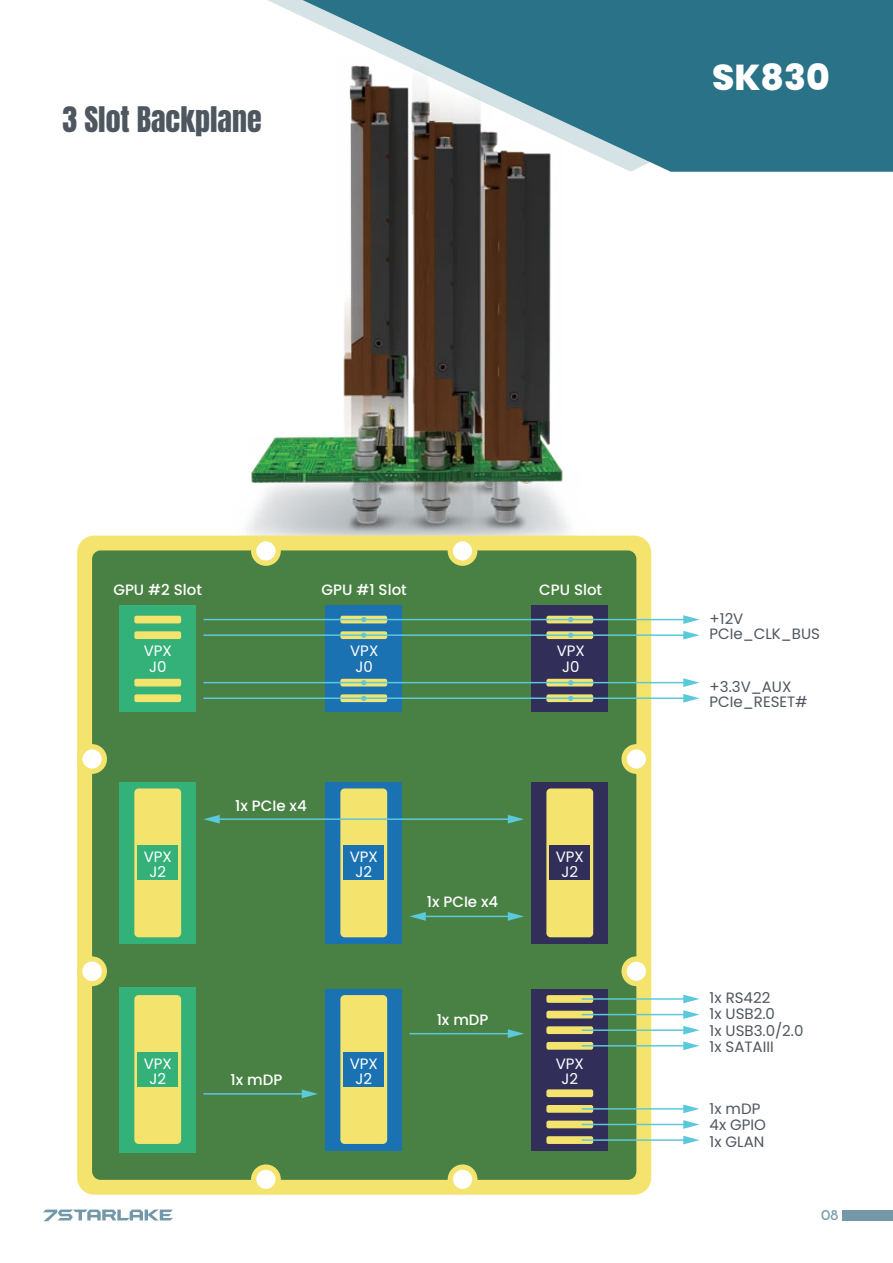
<style>
.page{position:relative;width:893px;height:1263px;background:#fff}
.page>*{position:absolute;margin:0;border:0;box-sizing:border-box;transform-origin:0 0}
.t1{font:800 36px "Poppins";color:#fff}
.t2{font:30px "Anton";color:#4e575f}
.t3{font:15px/16.5px "Poppins";color:#4e575f}
.t4{font:500 15px "Poppins";color:#fff}
.t5{font:15px/15px "Poppins";color:#fff;text-align:center}
.t6{font:100 15px "Josefin Sans";color:#518093}
</style>
<div class="page">
<div style="left:835px;top:0;width:36px;height:172px;background:#2a7287"></div>
<div style="left:871px;top:0;width:22px;height:172px;background:#2a7287"></div>
<img style="left:77px;top:0;width:758px;height:580px">
<div style="left:77px;top:536px;width:574px;height:659px;background:#f4e46d;border-radius:17px"></div>
<div style="left:92px;top:550px;width:544px;height:630px;background:#488143;border-radius:9px"></div>
<div style="left:251px;top:536px;width:30px;height:30px;background:#f4e46d;border-radius:50%"></div>
<div style="left:256px;top:541px;width:19px;height:19px;background:#fff;border-radius:50%"></div>
<div style="left:448px;top:536px;width:29px;height:30px;background:#f4e46d;border-radius:50%"></div>
<div style="left:453px;top:541px;width:19px;height:19px;background:#fff;border-radius:50%"></div>
<div style="left:77px;top:744px;width:30px;height:30px;background:#f4e46d;border-radius:50%"></div>
<div style="left:83px;top:749px;width:19px;height:19px;background:#fff;border-radius:50%"></div>
<div style="left:77px;top:956px;width:30px;height:30px;background:#f4e46d;border-radius:50%"></div>
<div style="left:82px;top:961px;width:20px;height:20px;background:#fff;border-radius:50%"></div>
<div style="left:621px;top:744px;width:30px;height:30px;background:#f4e46d;border-radius:50%"></div>
<div style="left:627px;top:749px;width:19px;height:19px;background:#fff;border-radius:50%"></div>
<div style="left:621px;top:956px;width:30px;height:30px;background:#f4e46d;border-radius:50%"></div>
<div style="left:627px;top:962px;width:19px;height:19px;background:#fff;border-radius:50%"></div>
<div style="left:251px;top:1164px;width:30px;height:30px;background:#f4e46d;border-radius:50%"></div>
<div style="left:256px;top:1170px;width:19px;height:19px;background:#fff;border-radius:50%"></div>
<div style="left:448px;top:1164px;width:29px;height:30px;background:#f4e46d;border-radius:50%"></div>
<div style="left:453px;top:1170px;width:19px;height:19px;background:#fff;border-radius:50%"></div>
<div style="left:119px;top:986px;width:77px;height:166px;background:#33b179"></div>
<div style="left:134px;top:995px;width:47px;height:149px;background:#f4e46d;border-radius:4px"></div>
<div style="left:137px;top:1052px;width:41px;height:35px;background:#33b179"></div>
<div style="left:325px;top:989px;width:77px;height:161px;background:#1a72b2"></div>
<div style="left:340px;top:995px;width:47px;height:149px;background:#f4e46d;border-radius:4px"></div>
<div style="left:343px;top:1052px;width:41px;height:35px;background:#1a72b2"></div>
<div style="left:119px;top:782px;width:77px;height:162px;background:#33b179"></div>
<div style="left:134px;top:788px;width:47px;height:149px;background:#f4e46d;border-radius:4px"></div>
<div style="left:137px;top:846px;width:41px;height:34px;background:#33b179"></div>
<div style="left:325px;top:782px;width:77px;height:162px;background:#1a72b2"></div>
<div style="left:340px;top:788px;width:47px;height:149px;background:#f4e46d;border-radius:4px"></div>
<div style="left:343px;top:846px;width:41px;height:34px;background:#1a72b2"></div>
<div style="left:532px;top:782px;width:76px;height:162px;background:#312f59"></div>
<div style="left:546px;top:788px;width:47px;height:149px;background:#f4e46d;border-radius:4px"></div>
<div style="left:549px;top:846px;width:41px;height:34px;background:#312f59"></div>
<div style="left:532px;top:989px;width:76px;height:161px;background:#312f59"></div>
<div style="left:546px;top:995px;width:47px;height:8px;background:#f4e46d;border-radius:2px"></div>
<div style="left:546px;top:1011px;width:47px;height:7px;background:#f4e46d;border-radius:2px"></div>
<div style="left:546px;top:1026px;width:47px;height:8px;background:#f4e46d;border-radius:2px"></div>
<div style="left:546px;top:1042px;width:47px;height:8px;background:#f4e46d;border-radius:2px"></div>
<div style="left:546px;top:1089px;width:47px;height:8px;background:#f4e46d;border-radius:2px"></div>
<div style="left:546px;top:1105px;width:47px;height:8px;background:#f4e46d;border-radius:2px"></div>
<div style="left:546px;top:1120px;width:47px;height:8px;background:#f4e46d;border-radius:2px"></div>
<div style="left:546px;top:1136px;width:47px;height:8px;background:#f4e46d;border-radius:2px"></div>
<div style="left:532px;top:606px;width:76px;height:106px;background:#312f59"></div>
<svg style="left:546px;top:616px;width:47px;height:7px"></svg>
<div style="left:546px;top:631px;width:47px;height:8px;background:#f4e46d;border-radius:2px"></div>
<svg style="left:546px;top:679px;width:47px;height:7px"></svg>
<div style="left:546px;top:694px;width:47px;height:8px;background:#f4e46d;border-radius:2px"></div>
<div style="left:325px;top:606px;width:77px;height:106px;background:#1a72b2"></div>
<svg style="left:340px;top:616px;width:47px;height:7px"></svg>
<div style="left:340px;top:631px;width:47px;height:8px;background:#f4e46d;border-radius:2px"></div>
<svg style="left:340px;top:679px;width:47px;height:7px"></svg>
<div style="left:340px;top:694px;width:47px;height:8px;background:#f4e46d;border-radius:2px"></div>
<div style="left:119px;top:606px;width:77px;height:106px;background:#33b179"></div>
<div style="left:134px;top:616px;width:47px;height:7px;background:#f4e46d;border-radius:2px"></div>
<div style="left:134px;top:631px;width:47px;height:8px;background:#f4e46d;border-radius:2px"></div>
<div style="left:134px;top:679px;width:47px;height:7px;background:#f4e46d;border-radius:2px"></div>
<div style="left:134px;top:694px;width:47px;height:8px;background:#f4e46d;border-radius:2px"></div>
<hr style="left:203px;top:1093px;width:102px;height:2px;background:#5cc8db">
<svg style="left:302px;top:1089px;width:16px;height:9px"></svg>
<hr style="left:409px;top:1033px;width:102px;height:1px;background:#5cc8db">
<svg style="left:508px;top:1029px;width:16px;height:9px"></svg>
<hr style="left:423px;top:916px;width:88px;height:1px;background:#5cc8db">
<svg style="left:410px;top:912px;width:16px;height:9px"></svg>
<svg style="left:508px;top:912px;width:16px;height:9px"></svg>
<hr style="left:217px;top:818px;width:294px;height:2px;background:#5cc8db">
<svg style="left:203px;top:815px;width:17px;height:8px"></svg>
<svg style="left:508px;top:815px;width:16px;height:8px"></svg>
<hr style="left:582px;top:998px;width:104px;height:2px;background:#5cc8db">
<svg style="left:683px;top:994px;width:16px;height:9px"></svg>
<hr style="left:203px;top:619px;width:483px;height:1px;background:#5cc8db">
<svg style="left:683px;top:615px;width:17px;height:9px"></svg>
<hr style="left:203px;top:634px;width:483px;height:2px;background:#5cc8db">
<svg style="left:683px;top:631px;width:17px;height:8px"></svg>
<hr style="left:203px;top:682px;width:483px;height:1px;background:#5cc8db">
<svg style="left:683px;top:678px;width:17px;height:9px"></svg>
<hr style="left:203px;top:697px;width:483px;height:2px;background:#5cc8db">
<svg style="left:683px;top:694px;width:17px;height:9px"></svg>
<hr style="left:582px;top:1014px;width:104px;height:1px;background:#5cc8db">
<svg style="left:683px;top:1010px;width:17px;height:9px"></svg>
<hr style="left:582px;top:1029px;width:104px;height:2px;background:#5cc8db">
<svg style="left:683px;top:1026px;width:17px;height:8px"></svg>
<hr style="left:582px;top:1045px;width:104px;height:1px;background:#5cc8db">
<svg style="left:683px;top:1041px;width:17px;height:9px"></svg>
<hr style="left:582px;top:1108px;width:104px;height:1px;background:#5cc8db">
<svg style="left:683px;top:1104px;width:17px;height:9px"></svg>
<hr style="left:582px;top:1124px;width:104px;height:1px;background:#5cc8db">
<svg style="left:683px;top:1120px;width:17px;height:9px"></svg>
<hr style="left:582px;top:1139px;width:104px;height:2px;background:#5cc8db">
<svg style="left:683px;top:1136px;width:17px;height:8px"></svg>
<svg style="left:361px;top:617px;width:5px;height:5px"></svg>
<svg style="left:361px;top:633px;width:5px;height:5px"></svg>
<svg style="left:361px;top:680px;width:5px;height:5px"></svg>
<svg style="left:361px;top:696px;width:5px;height:5px"></svg>
<svg style="left:568px;top:617px;width:5px;height:5px"></svg>
<svg style="left:568px;top:633px;width:5px;height:5px"></svg>
<svg style="left:568px;top:680px;width:5px;height:5px"></svg>
<svg style="left:568px;top:696px;width:5px;height:5px"></svg>
<div style="left:842px;top:1209px;width:51px;height:11px;background:#7399a8"></div>
<svg style="left:43px;top:1209px;width:130px;height:12px"></svg>
<h2 class="t2" style="left:63px;top:104px;width:201px">3 Slot Backplane</h2>
<h1 class="t1" style="left:712px;top:56px;width:119px">SK830</h1>
<p class="t4" style="left:113px;top:581px;width:90px">GPU #2 Slot</p>
<p class="t4" style="left:322px;top:581px;width:87px">GPU #1 Slot</p>
<p class="t4" style="left:539px;top:581px;width:64px">CPU Slot</p>
<p class="t5" style="left:144px;top:644px;width:30px">VPX<br>J0</p>
<p class="t5" style="left:350px;top:644px;width:30px">VPX<br>J0</p>
<p class="t5" style="left:557px;top:644px;width:30px">VPX<br>J0</p>
<p class="t4" style="left:235px;top:797px;width:73px">1x PCIe x4</p>
<p class="t5" style="left:144px;top:849px;width:30px">VPX<br>J2</p>
<p class="t5" style="left:350px;top:849px;width:30px">VPX<br>J2</p>
<p class="t5" style="left:556px;top:849px;width:30px">VPX<br>J2</p>
<p class="t4" style="left:427px;top:893px;width:73px">1x PCIe x4</p>
<p class="t5" style="left:144px;top:1056px;width:30px">VPX<br>J2</p>
<p class="t5" style="left:350px;top:1056px;width:30px">VPX<br>J2</p>
<p class="t4" style="left:230px;top:1071px;width:53px">1x mDP</p>
<p class="t4" style="left:437px;top:1011px;width:53px">1x mDP</p>
<p class="t5" style="left:556px;top:1056px;width:30px">VPX<br>J2</p>
<p class="t3" style="left:710px;top:611px;width:112px;line-height:15px">+12V<br>PCIe_CLK_BUS</p>
<p class="t3" style="left:710px;top:680px;width:100px;line-height:15px">+3.3V_AUX<br>PCIe_RESET#</p>
<p class="t3" style="left:710px;top:989px;width:95px">1x RS422<br>1x USB2.0<br>1x USB3.0/2.0<br>1x SATAIII</p>
<p class="t3" style="left:710px;top:1100px;width:58px">1x mDP<br>4x GPIO<br>1x GLAN</p>
<p class="t6" style="left:821px;top:1204px;width:19px">08</p>
</div>
